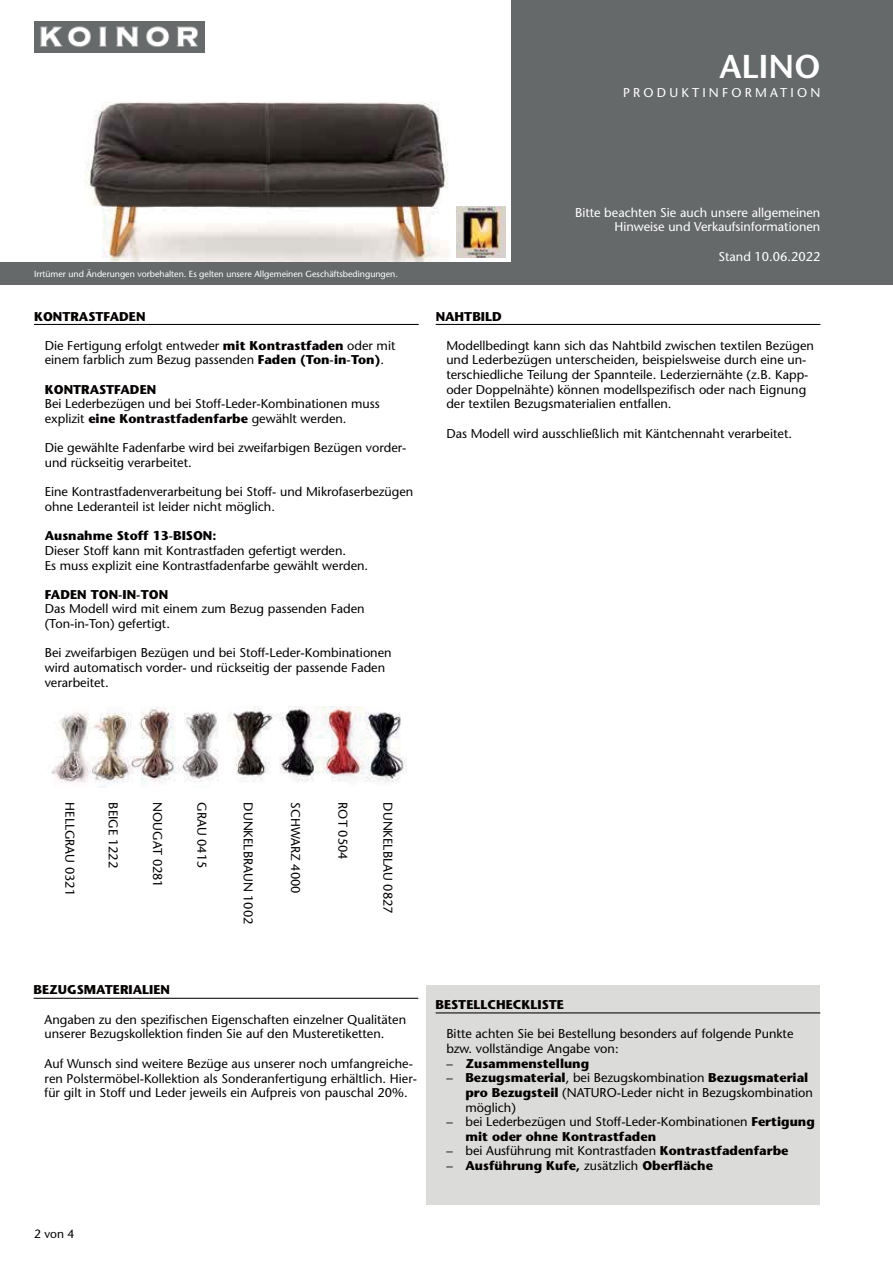
<style>
.page{position:relative;width:893px;height:1263px;background:#fff}
.page>*{position:absolute;margin:0;border:0;box-sizing:border-box;transform-origin:0 0}
.t1{font:600 33px "Stone Sans";color:#fff}
.t2{font:12.75px/14.7px "Stone Sans";color:#040000}
.t3{font:700 12.75px "Stone Sans";color:#040000}
.t4{font:12.75px/14.7px "Stone Sans";color:#fff;text-align:right}
.t5{font:12.75px "Stone Sans";letter-spacing:.25em;color:#fff}
.t6{font:12px "Stone Sans";color:#040000}
.t7{font:8.85px "Stone Sans";color:#fff}
.s1{font-weight:700}
.s2{font-weight:400}
</style>
<div class="page">
<div style="left:0;top:0;width:893px;height:285px;background:#66696a"></div>
<img style="left:0;top:0;width:510px;height:262px">
<img style="left:457px;top:206px;width:49px;height:51px">
<img style="left:34px;top:21px;width:170px;height:31px">
<div style="left:427px;top:985px;width:393px;height:220px;background:#dbdcda"></div>
<hr style="left:436px;top:1012px;width:384px;height:1px;background:#040000">
<hr style="left:34px;top:324px;width:385px;height:1px;background:#040000">
<img style="left:51px;top:706px;width:355px;height:82px">
<hr style="left:34px;top:998px;width:384px;height:1px;background:#040000">
<hr style="left:436px;top:324px;width:384px;height:1px;background:#040000">
<h1 class="t1" style="left:719px;top:54px;width:103px">ALINO</h1>
<p class="t5" style="left:623px;top:88px;width:199px">PRODUKTINFORMATION</p>
<p class="t7" style="left:34px;top:270px;width:365px">Irrtümer und Änderungen vorbehalten. Es gelten unsere Allgemeinen Geschäftsbedingungen.</p>
<p class="t3" style="left:34px;top:311px;width:113px">KONTRASTFADEN</p>
<p class="t2" style="left:45px;top:339px;width:352px">Die Fertigung erfolgt entweder <span class="s1">mit Kontrastfaden</span> oder mit einem farblich zum Bezug passenden <span class="s1">Faden (Ton-in-Ton)</span>.</p>
<p class="t3" style="left:45px;top:384px;width:113px">KONTRASTFADEN</p>
<p class="t2" style="left:45px;top:398px;width:336px">Bei Lederbezügen und bei Stoff-Leder-Kombinationen muss explizit <span class="s1">eine Kontrastfadenfarbe</span> gewählt werden.</p>
<p class="t2" style="left:45px;top:442px;width:363px">Die gewählte Fadenfarbe wird bei zweifarbigen Bezügen vorder&shy;und rückseitig verarbeitet.</p>
<p class="t2" style="left:45px;top:486px;width:370px">Eine Kontrastfadenverarbeitung bei Stoff- und Mikrofaserbezügen ohne Lederanteil ist leider nicht möglich.</p>
<p class="t3" style="left:45px;top:531px;width:173px">Ausnahme Stoff 13-BISON:</p>
<p class="t2" style="left:45px;top:544px;width:325px">Dieser Stoff kann mit Kontrastfaden gefertigt werden.<br>Es muss explizit eine Kontrastfadenfarbe gewählt werden.</p>
<p class="t3" style="left:45px;top:589px;width:125px">FADEN TON-IN-TON</p>
<p class="t2" style="left:45px;top:603px;width:321px">Das Modell wird mit einem zum Bezug passenden Faden (Ton-in-Ton) gefertigt.</p>
<p class="t2" style="left:45px;top:647px;width:348px">Bei zweifarbigen Bezügen und bei Stoff-Leder-Kombinationen wird automatisch vorder- und rückseitig der passende Faden verarbeitet.</p>
<p class="t4" style="left:575px;top:206px;width:247px">Bitte beachten Sie auch unsere allgemeinen<br>Hinweise und Verkaufsinformationen</p>
<p class="t4" style="left:718px;top:251px;width:103px">Stand 10.06.2022</p>
<p class="t3" style="left:436px;top:311px;width:68px">NAHTBILD</p>
<p class="t2" style="left:446px;top:339px;width:369px">Modellbedingt kann sich das Nahtbild zwischen textilen Bezügen und Lederbezügen unterscheiden, beispielsweise durch eine un&shy;terschiedliche Teilung der Spannteile. Lederziernähte (z.B. Kapp&shy;oder Doppelnähte) können modellspezifisch oder nach Eignung der textilen Bezugsmaterialien entfallen.</p>
<p class="t2" style="left:446px;top:427px;width:347px">Das Modell wird ausschließlich mit Käntchennaht verarbeitet.</p>
<p class="t2" style="left:76px;top:802px;width:95px;rotate:90deg">HELLGRAU 0321</p>
<p class="t2" style="left:119px;top:802px;width:67px;rotate:90deg">BEIGE 1222</p>
<p class="t2" style="left:163px;top:802px;width:87px;rotate:90deg">NOUGAT 0281</p>
<p class="t2" style="left:208px;top:802px;width:68px;rotate:90deg">GRAU 0415</p>
<p class="t2" style="left:254px;top:802px;width:124px;rotate:90deg">DUNKELBRAUN 1002</p>
<p class="t2" style="left:302px;top:802px;width:93px;rotate:90deg">SCHWARZ 4000</p>
<p class="t2" style="left:349px;top:802px;width:59px;rotate:90deg">ROT 0504</p>
<p class="t2" style="left:394px;top:802px;width:113px;rotate:90deg">DUNKELBLAU 0827</p>
<p class="t3" style="left:34px;top:985px;width:138px">BEZUGSMATERIALIEN</p>
<p class="t2" style="left:45px;top:1013px;width:363px">Angaben zu den spezifischen Eigenschaften einzelner Qualitäten unserer Bezugskollektion finden Sie auf den Musteretiketten.</p>
<p class="t2" style="left:45px;top:1058px;width:374px">Auf Wunsch sind weitere Bezüge aus unserer noch umfangreiche&shy;ren Polstermöbel-Kollektion als Sonderanfertigung erhältlich. Hier&shy;für gilt in Stoff und Leder jeweils ein Aufpreis von pauschal 20%.</p>
<p class="t3" style="left:436px;top:1000px;width:130px">BESTELLCHECKLISTE</p>
<p class="t2" style="left:446px;top:1028px;width:349px">Bitte achten Sie bei Bestellung besonders auf folgende Punkte bzw. vollständige Angabe von:</p>
<p class="t3" style="left:446px;top:1058px;width:144px"><span class="s2">–</span> Zusammenstellung</p>
<p class="t2" style="left:465px;top:1072px;width:349px;text-indent:-19px">– <span class="s1">Bezugsmaterial</span>, bei Bezugskombination <span class="s1">Bezugsmaterial pro Bezugsteil</span> (NATURO-Leder nicht in Bezugskombination möglich)</p>
<p class="t2" style="left:465px;top:1116px;width:351px;text-indent:-19px">– bei Lederbezügen und Stoff-Leder-Kombinationen <span class="s1">Fertigung mit oder ohne Kontrastfaden</span></p>
<p class="t2" style="left:446px;top:1145px;width:344px">– bei Ausführung mit Kontrastfaden <span class="s1">Kontrastfadenfarbe</span></p>
<p class="t3" style="left:446px;top:1161px;width:268px"><span class="s2">–</span> Ausführung Kufe, <span class="s2">zusätzlich</span> Oberfläche</p>
<p class="t6" style="left:34px;top:1229px;width:42px">2 von 4</p>
</div>
